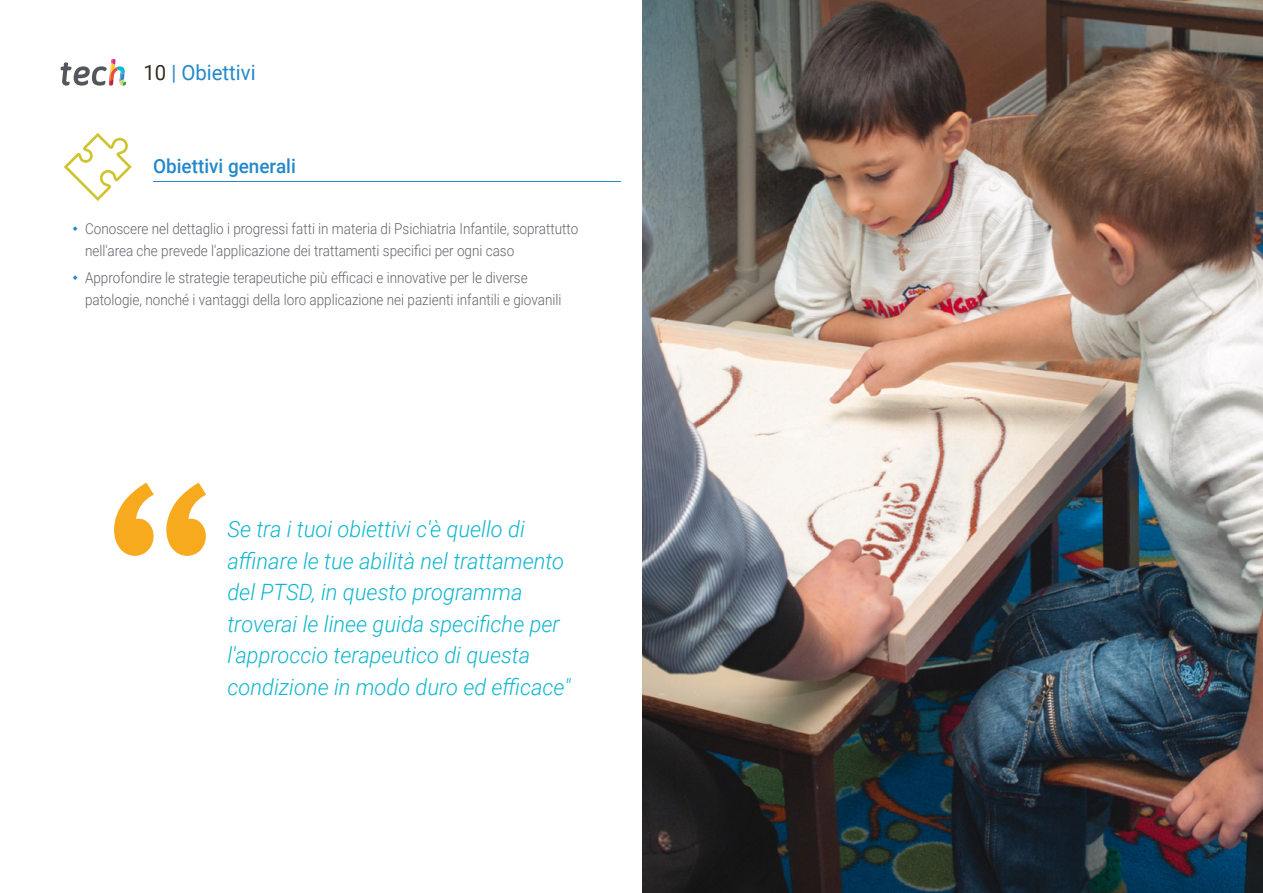
<style>
.page{position:relative;width:1263px;height:893px;background:#fff}
.page>*{position:absolute;margin:0;border:0;box-sizing:border-box;transform-origin:0 0}
.t1{font:italic 300 22.5px/31.5px "Roboto";color:#0fb6cf}
.t2{font:21px "Roboto";color:#2488c9}
.t3{font:500 19.5px "Roboto";color:#2488c9}
.t4{font:300 15px/22.5px "Roboto";color:#61646a;scale:.9 1}
.s1{color:#312e20}
</style>
<div class="page">
<img style="left:642px;top:0;width:621px;height:893px">
<svg style="left:114px;top:483px;width:92px;height:73px"></svg>
<hr style="left:153px;top:181px;width:468px;height:1px;background:#2488c9">
<svg style="left:64px;top:133px;width:68px;height:68px"></svg>
<svg style="left:61px;top:59px;width:65px;height:27px"></svg>
<h2 class="t2" style="left:144px;top:57px;width:114px"><span class="s1">10</span> | Obiettivi</h2>
<h3 class="t3" style="left:153px;top:153px;width:144px">Obiettivi generali</h3>
<p class="t4" style="left:85px;top:216px;width:550px">Conoscere nel dettaglio i progressi fatti in materia di Psichiatria Infantile, soprattutto nell'area che prevede l'applicazione dei trattamenti specifici per ogni caso</p>
<p class="t4" style="left:85px;top:266px;width:531px">Approfondire le strategie terapeutiche più efficaci e innovative per le diverse patologie, nonché i vantaggi della loro applicazione nei pazienti infantili e giovanili</p>
<h1 class="t1" style="left:227px;top:513px;width:345px">Se tra i tuoi obiettivi c'è quello di affinare le tue abilità nel trattamento del PTSD, in questo programma troverai le linee guida specifiche per l'approccio terapeutico di questa condizione in modo duro ed efficace"</h1>
</div>
